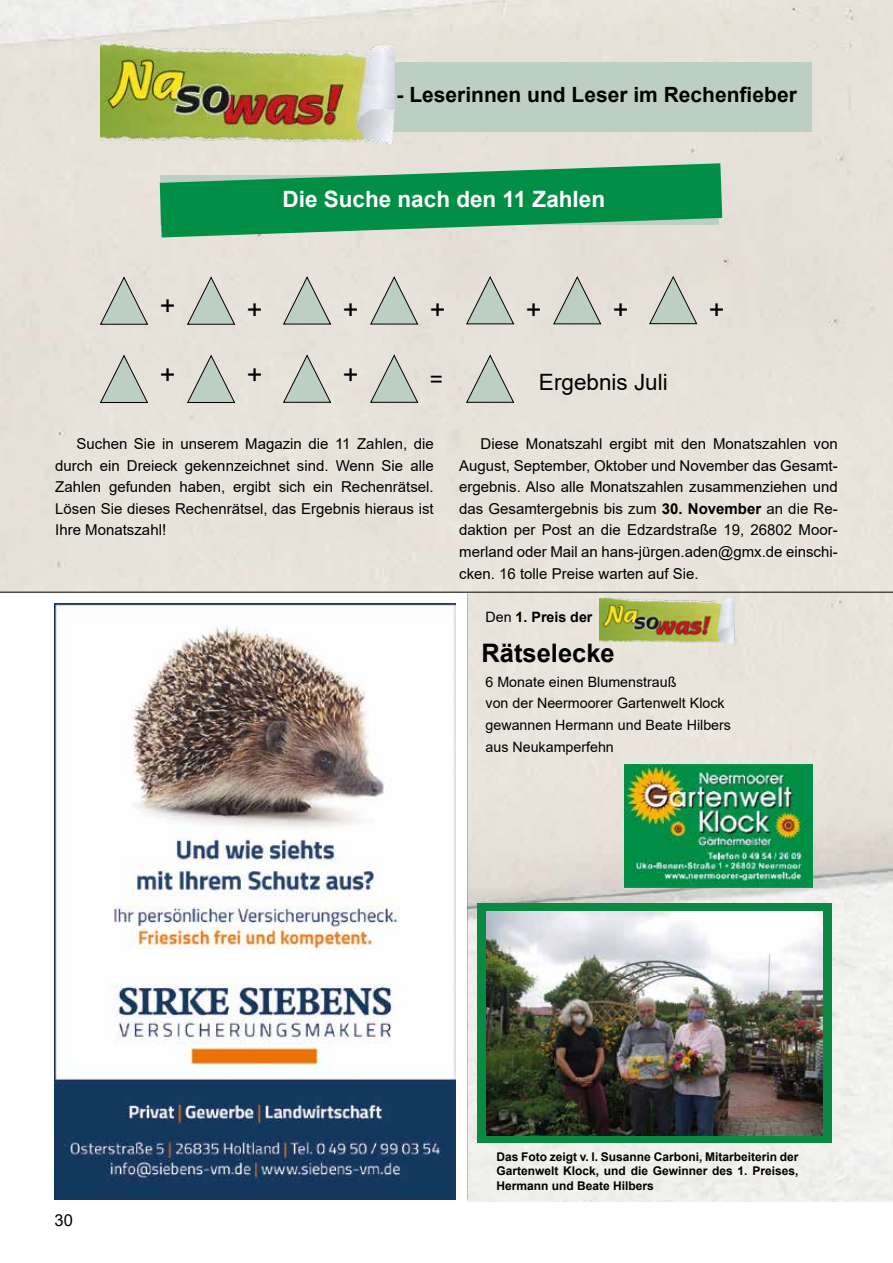
<style>
.page{position:relative;width:893px;height:1263px;background:#fff}
.page>*{position:absolute;margin:0;border:0;box-sizing:border-box;transform-origin:0 0}
.t1{font:27px "Arial";color:#000}
.t2{font:700 25.5px "Arial";color:#000}
.t3{font:700 22.5px "Arial";color:#fff}
.t4{font:22.5px "Arial";color:#000}
.t5{font:700 21px "Arial";color:#000}
.t6{font:16.5px "Arial";color:#000}
.t7{font:15px/21.6px "Arial";color:#000;text-align:justify}
.t8{font:14.25px/21.6px "Arial";color:#000}
.t9{font:700 14.25px "Arial";color:#000}
.t10{font:700 12px/14.4px "Arial";color:#000;text-align:justify}
.s1{font-weight:700}
.s2{font-weight:400}
</style>
<div class="page">
<img style="left:0;top:0;width:893px;height:1201px">
<div style="left:477px;top:903px;width:355px;height:239px;background:#0b8842"></div>
<div style="left:374px;top:62px;width:438px;height:69px;background:#bdcfc3"></div>
<img style="left:624px;top:764px;width:189px;height:123px">
<img style="left:100px;top:43px;width:295px;height:101px">
<svg style="left:160px;top:163px;width:562px;height:74px;background:#3aa36a"></svg>
<svg style="left:100px;top:277px;width:48px;height:48px;background:#c4cac0"></svg>
<svg style="left:100px;top:355px;width:48px;height:48px;background:#c4cac0"></svg>
<svg style="left:466px;top:277px;width:48px;height:47px;background:#c5cbc1"></svg>
<svg style="left:283px;top:277px;width:48px;height:47px;background:#c6ccc3"></svg>
<svg style="left:283px;top:355px;width:48px;height:48px;background:#c5cbc1"></svg>
<svg style="left:649px;top:276px;width:48px;height:48px;background:#c4cac0"></svg>
<svg style="left:187px;top:277px;width:48px;height:48px;background:#c4cac0"></svg>
<svg style="left:187px;top:355px;width:48px;height:48px;background:#c4cac0"></svg>
<svg style="left:553px;top:277px;width:48px;height:47px;background:#c5cac1"></svg>
<svg style="left:370px;top:277px;width:48px;height:47px;background:#c6cdc3"></svg>
<svg style="left:370px;top:355px;width:48px;height:48px;background:#c4cac0"></svg>
<svg style="left:466px;top:355px;width:48px;height:48px;background:#c4cac0"></svg>
<img style="left:487px;top:911px;width:336px;height:224px">
<hr style="left:0;top:592px;width:893px;height:1px;background:#000">
<hr style="left:466px;top:593px;width:1px;height:606px;background:#000">
<img style="left:600px;top:597px;width:134px;height:46px">
<div style="left:0;top:593px;width:466px;height:612px;background:#fff"></div>
<img style="left:55px;top:604px;width:401px;height:595px">
<h3 class="t5" style="left:396px;top:79px;width:402px">- Leserinnen und Leser im Rechenfieber</h3>
<h1 class="t1" style="left:160px;top:287px;width:17px">+</h1>
<h1 class="t1" style="left:160px;top:356px;width:17px">+</h1>
<h3 class="t3" style="left:282px;top:183px;width:324px">Die Suche nach den 11 Zahlen</h3>
<h1 class="t1" style="left:247px;top:291px;width:17px">+</h1>
<h1 class="t1" style="left:709px;top:291px;width:17px">+</h1>
<h1 class="t1" style="left:343px;top:291px;width:17px">+</h1>
<h1 class="t1" style="left:526px;top:291px;width:17px">+</h1>
<h1 class="t1" style="left:430px;top:291px;width:17px">+</h1>
<h1 class="t1" style="left:613px;top:291px;width:17px">+</h1>
<h1 class="t1" style="left:247px;top:356px;width:17px">+</h1>
<h1 class="t1" style="left:343px;top:356px;width:17px">+</h1>
<h3 class="t4" style="left:430px;top:364px;width:15px">=</h3>
<h3 class="t4" style="left:539px;top:367px;width:130px">Ergebnis Juli</h3>
<p class="t7" style="left:55px;top:433px;width:380px;text-indent:21px">Suchen Sie in unserem Magazin die 11 Zahlen, die durch ein Dreieck gekennzeichnet sind. Wenn Sie alle Zahlen gefunden haben, ergibt sich ein Rechenrätsel.<br>Lösen Sie dieses Rechenrätsel, das Ergebnis hieraus ist Ihre Monatszahl!</p>
<p class="t7" style="left:459px;top:433px;width:380px;text-indent:21px">Diese Monatszahl ergibt mit den Monatszahlen von August, September, Oktober und November das Gesamt&shy;ergebnis. Also alle Monatszahlen zusammenziehen und das Gesamtergebnis bis zum <span class="s1">30. November</span> an die Re&shy;daktion per Post an die Edzardstraße 19, 26802 Moor&shy;merland oder Mail an hans-jürgen.aden@gmx.de einschi&shy;cken. 16 tolle Preise warten auf Sie.</p>
<p class="t9" style="left:486px;top:607px;width:108px"><span class="s2">Den</span> 1. Preis der</p>
<h2 class="t2" style="left:481px;top:635px;width:135px">Rätselecke</h2>
<p class="t8" style="left:486px;top:671px;width:247px">6 Monate einen Blumenstrauß<br>von der Neermoorer Gartenwelt Klock gewannen Hermann und Beate Hilbers aus Neukamperfehn</p>
<p class="t6" style="left:55px;top:1209px;width:20px">30</p>
<p class="t10" style="left:496px;top:1149px;width:303px">Das Foto zeigt v. l. Susanne Carboni, Mitarbeiterin der Gartenwelt Klock, und die Gewinner des 1. Preises, Hermann und Beate Hilbers</p>
</div>
